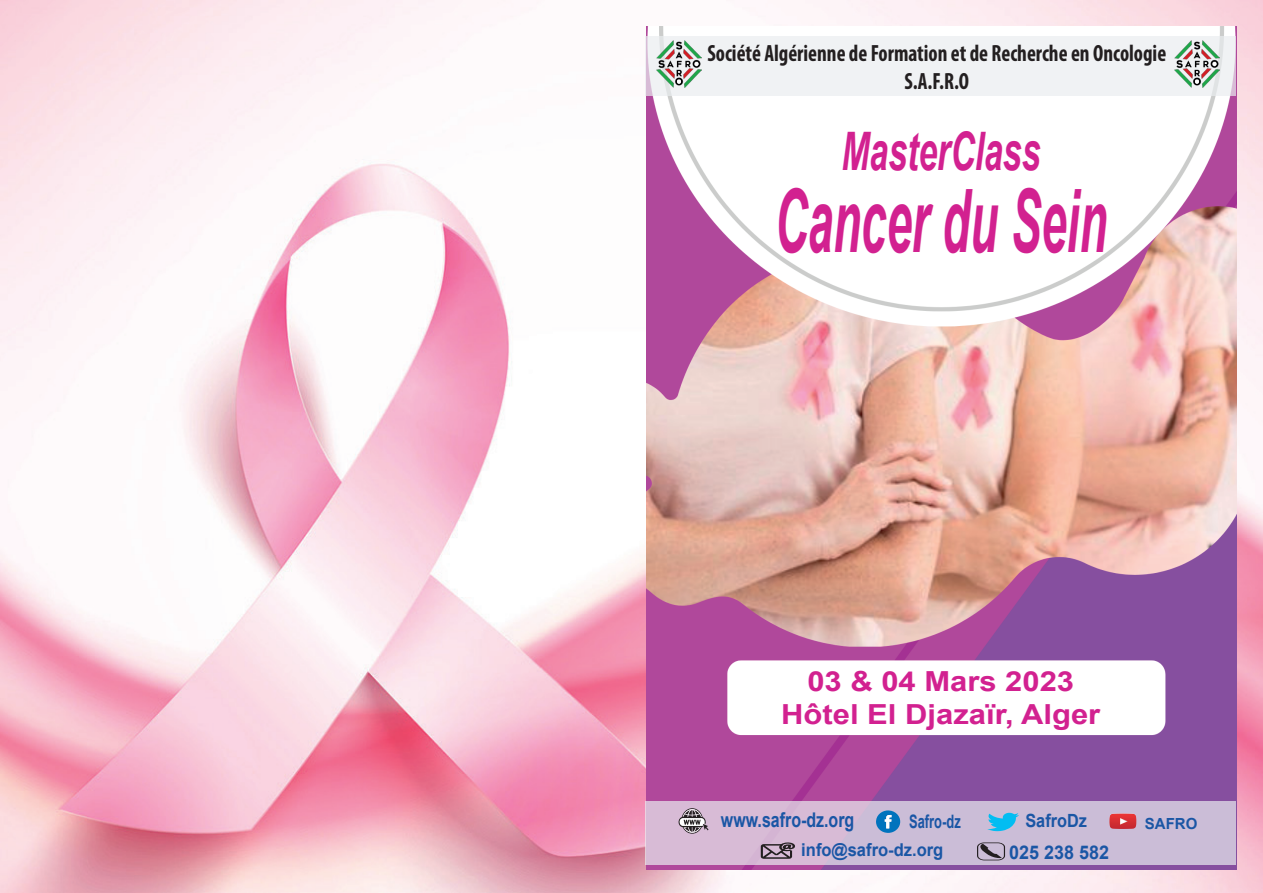
<style>
.page{position:relative;width:1263px;height:893px;background:#fff}
.page>*{position:absolute;margin:0;border:0;box-sizing:border-box;transform-origin:0 0}
.t1{font:italic 700 87.6px "Arial";color:#d22190;scale:.52 1}
.t2{font:italic 700 53.1px "Arial";color:#d22190;scale:.64 1}
.t3{font:700 27.6px/33.2px "Arial";color:#d22190;text-align:center;scale:1.12 1}
.t4{font:700 condensed 23.55px/28.2px "Myriad Pro";color:#231f20;text-align:center;scale:.9 1}
.t5{font:700 20.25px "Arial";color:#1a56a5;scale:.79 1}
.t6{font:700 18.9px "Arial";color:#1a56a5;scale:.95 1}
.t7{font:700 18.45px "Arial";color:#1a56a5;scale:.7 1}
.t8{font:700 18.15px "Arial";color:#1a56a5;scale:.9 1}
.t9{font:700 17.7px "Arial";color:#1a56a5;scale:.93 1}
.t10{font:700 15.3px "Arial";color:#1a56a5}
</style>
<div class="page">
<img style="left:0;top:0;width:1263px;height:893px">
<img style="left:646px;top:26px;width:590px;height:844px">
<div style="left:646px;top:801px;width:590px;height:63px;background:linear-gradient(to right,#d8bbd6,#c7bed7)"></div>
<svg style="left:977px;top:842px;width:28px;height:18px"></svg>
<svg style="left:761px;top:842px;width:34px;height:17px"></svg>
<svg style="left:678px;top:808px;width:30px;height:26px"></svg>
<svg style="left:876px;top:810px;width:24px;height:23px"></svg>
<svg style="left:987px;top:813px;width:32px;height:18px"></svg>
<img style="left:1109px;top:813px;width:27px;height:16px">
<div style="left:646px;top:36px;width:590px;height:60px;background:#eaedf0"></div>
<img style="left:1174px;top:40px;width:46px;height:47px">
<img style="left:656px;top:41px;width:46px;height:46px">
<p class="t4" style="left:707px;top:39px;width:511px">Société Algérienne de Formation et de Recherche en Oncologie<br>S.A.F.R.O</p>
<h2 class="t2" style="left:841px;top:116px;width:312px">MasterClass</h2>
<h1 class="t1" style="left:775px;top:163px;width:641px">Cancer du Sein</h1>
<p class="t3" style="left:781px;top:665px;width:286px">03 &amp; 04 Mars 2023<br>Hôtel El Djazaïr, Alger</p>
<p class="t5" style="left:721px;top:805px;width:170px">www.safro-dz.org</p>
<p class="t7" style="left:909px;top:808px;width:75px">Safro-dz</p>
<p class="t8" style="left:1025px;top:808px;width:70px">SafroDz</p>
<p class="t9" style="left:801px;top:837px;width:154px">info@safro-dz.org</p>
<p class="t6" style="left:1009px;top:839px;width:107px">025 238 582</p>
<p class="t10" style="left:1145px;top:812px;width:54px">SAFRO</p>
</div>
